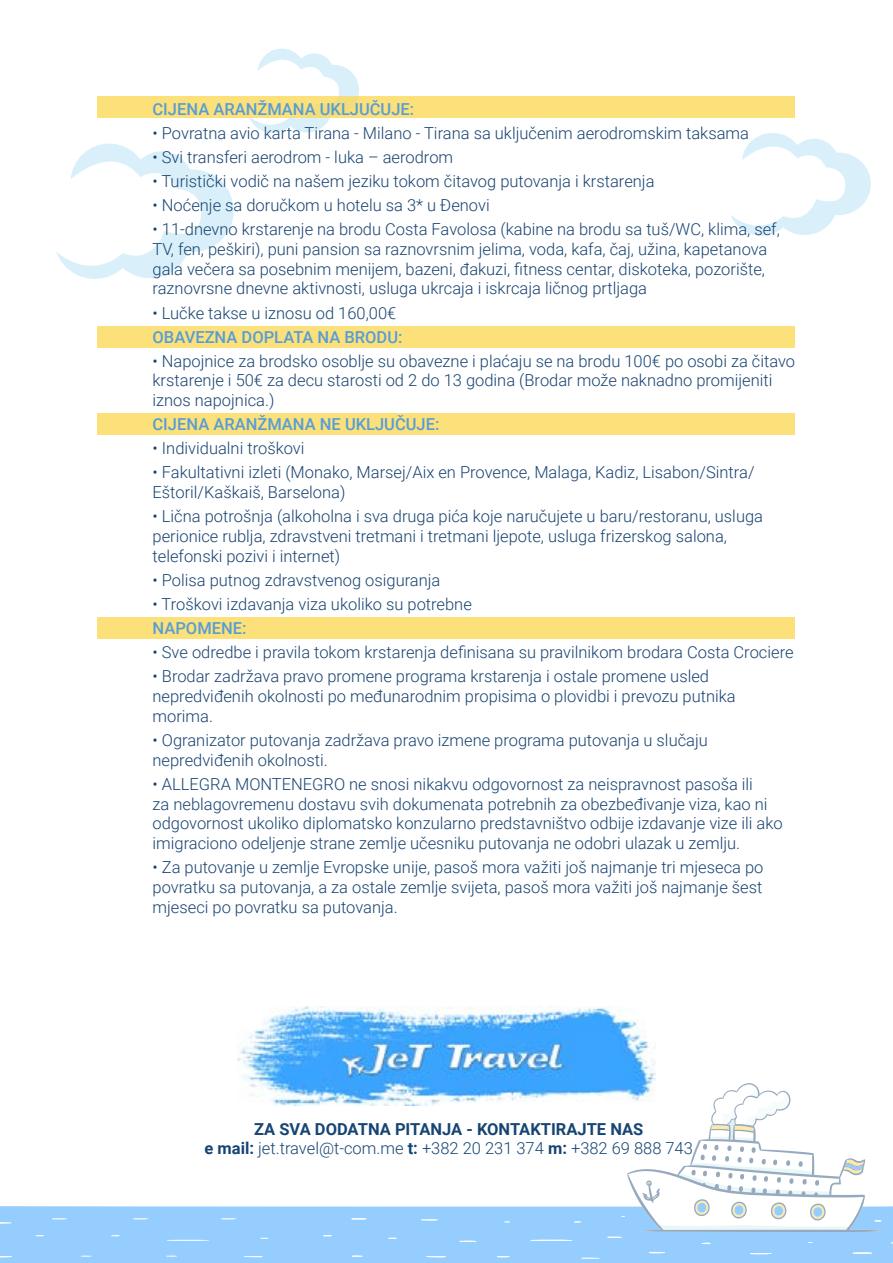
<style>
.page{position:relative;width:893px;height:1263px;background:#fff}
.page>*{position:absolute;margin:0;border:0;box-sizing:border-box;transform-origin:0 0}
.t1{font:300 16.5px/19.8px "Roboto";color:#184371}
.t2{font:700 16.5px/19.8px "Roboto";color:#164574;text-align:center}
.t3{font:500 16.5px "Roboto";color:#589dd5}
.s1{font-weight:300}
</style>
<div class="page">
<svg style="left:227px;top:48px;width:132px;height:85px"></svg>
<svg style="left:56px;top:143px;width:178px;height:136px"></svg>
<svg style="left:731px;top:133px;width:140px;height:103px"></svg>
<div style="left:0;top:1206px;width:893px;height:57px;background:#95cdff"></div>
<svg style="left:649px;top:1252px;width:16px;height:1px"></svg>
<svg style="left:750px;top:1253px;width:22px;height:1px"></svg>
<svg style="left:852px;top:1252px;width:20px;height:2px"></svg>
<svg style="left:323px;top:1235px;width:9px;height:2px"></svg>
<svg style="left:111px;top:1235px;width:9px;height:2px"></svg>
<svg style="left:35px;top:1235px;width:9px;height:2px"></svg>
<svg style="left:351px;top:1218px;width:16px;height:2px"></svg>
<svg style="left:221px;top:1218px;width:15px;height:2px"></svg>
<svg style="left:133px;top:1218px;width:15px;height:2px"></svg>
<svg style="left:52px;top:1218px;width:15px;height:2px"></svg>
<svg style="left:388px;top:1237px;width:9px;height:2px"></svg>
<svg style="left:260px;top:1237px;width:9px;height:2px"></svg>
<svg style="left:421px;top:1219px;width:17px;height:2px"></svg>
<svg style="left:459px;top:1240px;width:18px;height:2px"></svg>
<hr style="left:530px;top:1239px;width:42px;height:2px;background:#fff;border-radius:50%">
<hr style="left:167px;top:1239px;width:42px;height:2px;background:#fff;border-radius:50%">
<svg style="left:497px;top:1256px;width:13px;height:1px"></svg>
<svg style="left:581px;top:1258px;width:19px;height:1px"></svg>
<svg style="left:352px;top:1255px;width:11px;height:2px"></svg>
<svg style="left:166px;top:1255px;width:11px;height:2px"></svg>
<svg style="left:81px;top:1255px;width:11px;height:2px"></svg>
<svg style="left:426px;top:1256px;width:20px;height:1px"></svg>
<svg style="left:243px;top:1256px;width:20px;height:1px"></svg>
<svg style="left:607px;top:1083px;width:275px;height:161px"></svg>
<svg style="left:0;top:1222px;width:12px;height:1px"></svg>
<svg style="left:0;top:1256px;width:12px;height:1px"></svg>
<div style="left:98px;top:97px;width:697px;height:21px;background:#fce17b"></div>
<div style="left:98px;top:326px;width:697px;height:22px;background:#fce17b"></div>
<div style="left:98px;top:413px;width:697px;height:21px;background:#fce17b"></div>
<div style="left:98px;top:617px;width:697px;height:21px;background:#fce17b"></div>
<img style="left:237px;top:1006px;width:419px;height:100px">
<p class="t3" style="left:153px;top:97px;width:263px">CIJENA ARANŽMANA UKLJUČUJE:</p>
<p class="t1" style="left:153px;top:122px;width:598px">• Povratna avio karta Tirana - Milano - Tirana sa uključenim aerodromskim taksama</p>
<p class="t1" style="left:153px;top:146px;width:302px">• Svi transferi aerodrom - luka – aerodrom</p>
<p class="t1" style="left:153px;top:171px;width:503px">• Turistički vodič na našem jeziku tokom čitavog putovanja i krstarenja</p>
<p class="t1" style="left:153px;top:195px;width:339px">• Noćenje sa doručkom u hotelu sa 3* u Đenovi</p>
<p class="t1" style="left:153px;top:219px;width:629px">• 11-dnevno krstarenje na brodu Costa Favolosa (kabine na brodu sa tuš/WC, klima, sef, TV, fen, peškiri), puni pansion sa raznovrsnim jelima, voda, kafa, čaj, užina, kapetanova gala večera sa posebnim menijem, bazeni, đakuzi, fitness centar, diskoteka, pozorište, raznovrsne dnevne aktivnosti, usluga ukrcaja i iskrcaja ličnog prtljaga</p>
<p class="t1" style="left:153px;top:302px;width:245px">• Lučke takse u iznosu od 160,00€</p>
<p class="t3" style="left:153px;top:325px;width:251px">OBAVEZNA DOPLATA NA BRODU:</p>
<p class="t1" style="left:153px;top:350px;width:644px">• Napojnice za brodsko osoblje su obavezne i plaćaju se na brodu 100€ po osobi za čitavo krstarenje i 50€ za decu starosti od 2 do 13 godina (Brodar može naknadno promijeniti iznos napojnica.)</p>
<p class="t3" style="left:153px;top:413px;width:288px">CIJENA ARANŽMANA NE UKLJUČUJE:</p>
<p class="t1" style="left:153px;top:438px;width:153px">• Individualni troškovi</p>
<p class="t1" style="left:153px;top:462px;width:603px">• Fakultativni izleti (Monako, Marsej/Aix en Provence, Malaga, Kadiz, Lisabon/Sintra/<br>Eštoril/Kaškaiš, Barselona)</p>
<p class="t1" style="left:153px;top:506px;width:612px">• Lična potrošnja (alkoholna i sva druga pića koje naručujete u baru/restoranu, usluga perionice rublja, zdravstveni tretmani i tretmani ljepote, usluga frizerskog salona, telefonski pozivi i internet)</p>
<p class="t1" style="left:153px;top:569px;width:289px">• Polisa putnog zdravstvenog osiguranja</p>
<p class="t1" style="left:153px;top:594px;width:321px">• Troškovi izdavanja viza ukoliko su potrebne</p>
<p class="t3" style="left:153px;top:617px;width:95px">NAPOMENE:</p>
<p class="t1" style="left:153px;top:642px;width:643px">• Sve odredbe i pravila tokom krstarenja definisana su pravilnikom brodara Costa Crociere</p>
<p class="t1" style="left:153px;top:666px;width:585px">• Brodar zadržava pravo promene programa krstarenja i ostale promene usled nepredviđenih okolnosti po međunarodnim propisima o plovidbi i prevozu putnika morima.</p>
<p class="t1" style="left:153px;top:729px;width:557px">• Ogranizator putovanja zadržava pravo izmene programa putovanja u slučaju nepredviđenih okolnosti.</p>
<p class="t1" style="left:153px;top:773px;width:632px">• ALLEGRA MONTENEGRO ne snosi nikakvu odgovornost za neispravnost pasoša ili<br>za neblagovremenu dostavu svih dokumenata potrebnih za obezbeđivanje viza, kao ni odgovornost ukoliko diplomatsko konzularno predstavništvo odbije izdavanje vize ili ako imigraciono odeljenje strane zemlje učesniku putovanja ne odobri ulazak u zemlju.</p>
<p class="t1" style="left:153px;top:857px;width:612px;text-align:justify">• Za putovanje u zemlje Evropske unije, pasoš mora važiti još najmanje tri mjeseca po povratku sa putovanja, a za ostale zemlje svijeta, pasoš mora važiti još najmanje šest mjeseci po povratku sa putovanja.</p>
<p class="t2" style="left:204px;top:1118px;width:490px">ZA SVA DODATNA PITANJA - KONTAKTIRAJTE NAS<br>e mail: <span class="s1">jet.travel@t-com.me</span> t: <span class="s1">+382 20 231 374</span> m: <span class="s1">+382 69 888 743</span></p>
</div>
